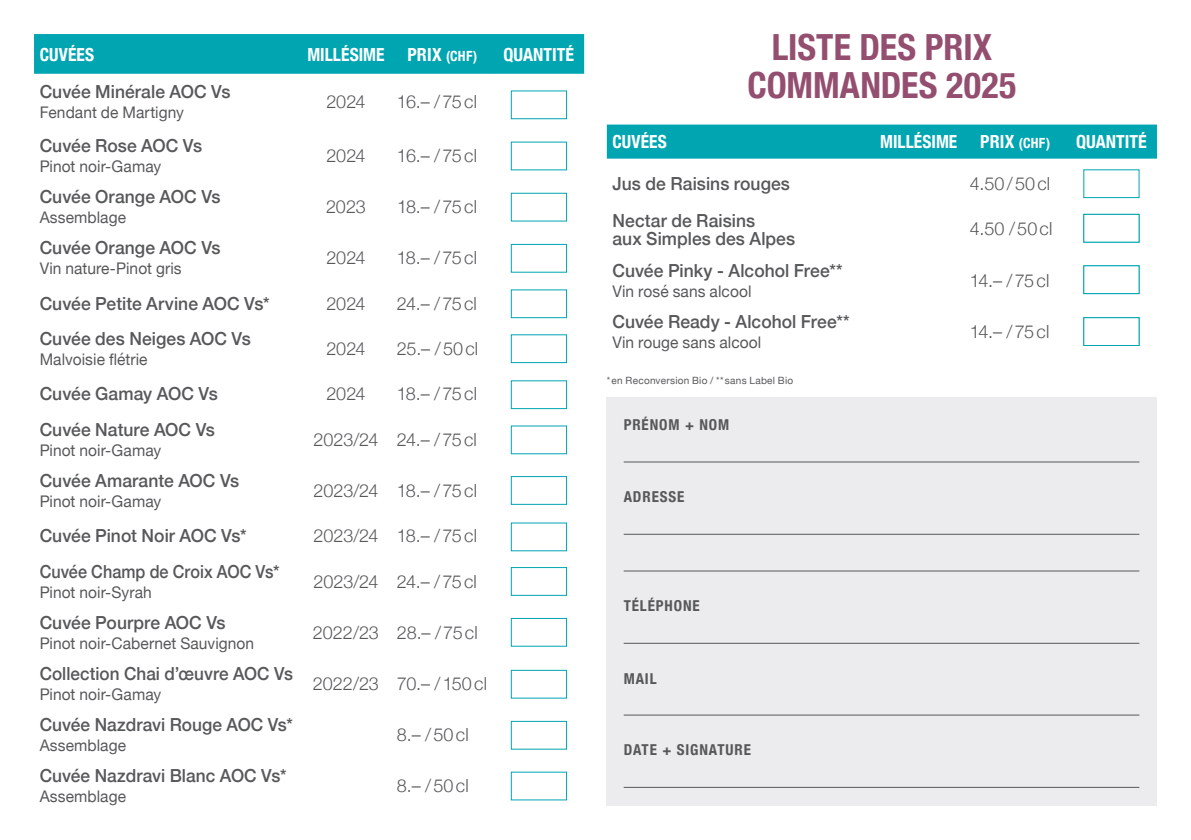
<style>
.page{position:relative;width:1191px;height:840px;background:#fff}
.page>*{position:absolute;margin:0;border:0;box-sizing:border-box;transform-origin:0 0}
.t1{font:700 condensed 36px/38px "Helvetica Neue";color:#944e6f;text-align:center}
.t2{font:500 18px/18px "Helvetica Neue";color:#57585a}
.t3{font:300 18px "Helvetica Neue";color:#57585a}
.t4{font:500 18px "Helvetica Neue";color:#57585a;scale:.96 1}
.t5{font:700 condensed 18px "Helvetica Neue";color:#fff}
.t6{font:500 18px "Helvetica Neue";color:#57585a;scale:.95 1}
.t7{font:500 18px "Helvetica Neue";color:#57585a;scale:.9 1}
.t8{font:16px "Helvetica Neue";letter-spacing:.005em;color:#57585a}
.t9{font:700 condensed 15px "Helvetica Neue";letter-spacing:.06em;color:#57585a}
.t10{font:700 condensed 14px "Helvetica Neue";letter-spacing:.02em;color:#fff}
.t11{font:10px "Helvetica Neue";letter-spacing:.025em;color:#57585a}
.s1{font-size:18px}
</style>
<div class="page">
<div style="left:607px;top:397px;width:550px;height:408px;background:#ececee"></div>
<hr style="left:623px;top:461px;width:516px;height:1px;background:#57585a">
<hr style="left:623px;top:642px;width:516px;height:1px;background:#57585a">
<hr style="left:623px;top:714px;width:516px;height:1px;background:#57585a">
<hr style="left:623px;top:786px;width:516px;height:1px;background:#57585a">
<hr style="left:623px;top:533px;width:516px;height:1px;background:#57585a">
<hr style="left:623px;top:570px;width:516px;height:1px;background:#57585a">
<div style="left:34px;top:34px;width:550px;height:40px;background:#00a5b2"></div>
<div style="left:511px;top:142px;width:56px;height:28px;border:1px solid #00a5b2"></div>
<div style="left:511px;top:244px;width:56px;height:28px;border:1px solid #00a5b2"></div>
<div style="left:511px;top:380px;width:56px;height:28px;border:1px solid #00a5b2"></div>
<div style="left:511px;top:193px;width:56px;height:28px;border:1px solid #00a5b2"></div>
<div style="left:511px;top:289px;width:56px;height:29px;border:1px solid #00a5b2"></div>
<div style="left:511px;top:334px;width:56px;height:28px;border:1px solid #00a5b2"></div>
<div style="left:511px;top:476px;width:56px;height:28px;border:1px solid #00a5b2"></div>
<div style="left:511px;top:425px;width:56px;height:29px;border:1px solid #00a5b2"></div>
<div style="left:511px;top:720px;width:56px;height:29px;border:1px solid #00a5b2"></div>
<div style="left:511px;top:771px;width:56px;height:28px;border:1px solid #00a5b2"></div>
<div style="left:511px;top:91px;width:56px;height:28px;border:1px solid #00a5b2"></div>
<div style="left:511px;top:567px;width:56px;height:28px;border:1px solid #00a5b2"></div>
<div style="left:511px;top:522px;width:56px;height:28px;border:1px solid #00a5b2"></div>
<div style="left:511px;top:669px;width:56px;height:29px;border:1px solid #00a5b2"></div>
<div style="left:511px;top:617px;width:56px;height:29px;border:1px solid #00a5b2"></div>
<div style="left:607px;top:124px;width:550px;height:34px;background:#00a5b2"></div>
<div style="left:1083px;top:214px;width:56px;height:28px;background:#fff;border:1px solid #00a5b2"></div>
<div style="left:1083px;top:169px;width:56px;height:29px;background:#fff;border:1px solid #00a5b2"></div>
<div style="left:1083px;top:317px;width:56px;height:28px;background:#fff;border:1px solid #00a5b2"></div>
<div style="left:1083px;top:265px;width:56px;height:29px;background:#fff;border:1px solid #00a5b2"></div>
<p class="t5" style="left:40px;top:39px;width:56px">CUVÉES</p>
<p class="t5" style="left:307px;top:39px;width:79px">MILLÉSIME</p>
<p class="t10" style="left:407px;top:44px;width:71px"><span class="s1">PRIX</span> (CHF)</p>
<p class="t5" style="left:503px;top:39px;width:72px">QUANTITÉ</p>
<p class="t2" style="left:40px;top:81px;width:192px">Cuvée Minérale AOC Vs</p>
<p class="t8" style="left:40px;top:101px;width:146px">Fendant de Martigny</p>
<p class="t3" style="left:326px;top:87px;width:41px">2024</p>
<p class="t3" style="left:397px;top:87px;width:82px">16.– /75cl</p>
<p class="t2" style="left:40px;top:135px;width:164px">Cuvée Rose AOC Vs</p>
<p class="t8" style="left:40px;top:155px;width:123px">Pinot noir-Gamay</p>
<p class="t2" style="left:40px;top:186px;width:182px">Cuvée Orange AOC Vs</p>
<p class="t8" style="left:40px;top:206px;width:88px">Assemblage</p>
<p class="t2" style="left:40px;top:237px;width:182px">Cuvée Orange AOC Vs</p>
<p class="t8" style="left:40px;top:257px;width:143px">Vin nature-Pinot gris</p>
<p class="t3" style="left:326px;top:141px;width:41px">2024</p>
<p class="t3" style="left:397px;top:141px;width:82px">16.– /75cl</p>
<p class="t3" style="left:326px;top:192px;width:41px">2023</p>
<p class="t3" style="left:397px;top:192px;width:82px">18.– /75cl</p>
<p class="t3" style="left:326px;top:243px;width:41px">2024</p>
<p class="t3" style="left:397px;top:243px;width:82px">18.– /75cl</p>
<p class="t2" style="left:40px;top:292px;width:231px">Cuvée Petite Arvine AOC Vs*</p>
<p class="t3" style="left:326px;top:288px;width:41px">2024</p>
<p class="t3" style="left:397px;top:288px;width:81px">24.– /75cl</p>
<p class="t2" style="left:40px;top:328px;width:213px">Cuvée des Neiges AOC Vs</p>
<p class="t8" style="left:40px;top:347px;width:109px">Malvoisie flétrie</p>
<p class="t3" style="left:326px;top:334px;width:41px">2024</p>
<p class="t3" style="left:397px;top:334px;width:83px">25.– /50cl</p>
<p class="t2" style="left:40px;top:383px;width:180px">Cuvée Gamay AOC Vs</p>
<p class="t3" style="left:326px;top:379px;width:41px">2024</p>
<p class="t3" style="left:397px;top:379px;width:82px">18.– /75cl</p>
<p class="t2" style="left:40px;top:418px;width:177px">Cuvée Nature AOC Vs</p>
<p class="t8" style="left:40px;top:438px;width:123px">Pinot noir-Gamay</p>
<p class="t3" style="left:313px;top:424px;width:165px">2023/24 24.– /75cl</p>
<p class="t2" style="left:40px;top:469px;width:201px">Cuvée Amarante AOC Vs</p>
<p class="t8" style="left:40px;top:489px;width:123px">Pinot noir-Gamay</p>
<p class="t3" style="left:313px;top:475px;width:165px">2023/24 18.– /75cl</p>
<p class="t2" style="left:40px;top:525px;width:208px">Cuvée Pinot Noir AOC Vs*</p>
<p class="t3" style="left:313px;top:521px;width:165px">2023/24 18.– /75cl</p>
<p class="t7" style="left:40px;top:556px;width:268px">Cuvée Champ de Croix AOC Vs*</p>
<p class="t8" style="left:40px;top:580px;width:114px">Pinot noir-Syrah</p>
<p class="t3" style="left:313px;top:566px;width:165px">2023/24 24.– /75cl</p>
<p class="t2" style="left:40px;top:611px;width:187px">Cuvée Pourpre AOC Vs</p>
<p class="t8" style="left:40px;top:631px;width:216px">Pinot noir-Cabernet Sauvignon</p>
<p class="t6" style="left:40px;top:658px;width:268px">Collection Chai d’œuvre AOC Vs</p>
<p class="t8" style="left:40px;top:682px;width:123px">Pinot noir-Gamay</p>
<p class="t4" style="left:40px;top:709px;width:265px">Cuvée Nazdravi Rouge AOC Vs*</p>
<p class="t8" style="left:40px;top:733px;width:88px">Assemblage</p>
<p class="t4" style="left:40px;top:760px;width:258px">Cuvée Nazdravi Blanc AOC Vs*</p>
<p class="t8" style="left:40px;top:784px;width:88px">Assemblage</p>
<p class="t3" style="left:313px;top:617px;width:166px">2022/23 28.– /75cl</p>
<p class="t3" style="left:313px;top:668px;width:176px">2022/23 70.– /150cl</p>
<p class="t3" style="left:397px;top:719px;width:73px">8.– /50cl</p>
<p class="t3" style="left:397px;top:770px;width:73px">8.– /50cl</p>
<h1 class="t1" style="left:747px;top:25px;width:270px">LISTE DES PRIX<br>COMMANDES 2025</h1>
<p class="t5" style="left:612px;top:127px;width:56px">CUVÉES</p>
<p class="t5" style="left:880px;top:127px;width:79px">MILLÉSIME</p>
<p class="t10" style="left:980px;top:131px;width:71px"><span class="s1">PRIX</span> (CHF)</p>
<p class="t5" style="left:1076px;top:127px;width:72px">QUANTITÉ</p>
<p class="t2" style="left:612px;top:173px;width:179px">Jus de Raisins rouges</p>
<p class="t3" style="left:969px;top:169px;width:82px">4.50/50cl</p>
<p class="t2" style="left:612px;top:209px;width:184px">Nectar de Raisins<br>aux Simples des Alpes</p>
<p class="t3" style="left:969px;top:214px;width:84px">4.50 /50cl</p>
<p class="t2" style="left:612px;top:259px;width:232px">Cuvée Pinky - Alcohol Free**</p>
<p class="t8" style="left:612px;top:279px;width:140px">Vin rosé sans alcool</p>
<p class="t3" style="left:969px;top:265px;width:81px">14.– /75cl</p>
<p class="t2" style="left:612px;top:310px;width:239px">Cuvée Ready - Alcohol Free**</p>
<p class="t8" style="left:612px;top:330px;width:150px">Vin rouge sans alcool</p>
<p class="t11" style="left:607px;top:373px;width:188px">*en Reconversion Bio / **sans Label Bio</p>
<p class="t9" style="left:623px;top:412px;width:107px">PRÉNOM + NOM</p>
<p class="t9" style="left:623px;top:484px;width:62px">ADRESSE</p>
<p class="t9" style="left:623px;top:593px;width:78px">TÉLÉPHONE</p>
<p class="t9" style="left:623px;top:665px;width:34px">MAIL</p>
<p class="t9" style="left:623px;top:737px;width:129px">DATE + SIGNATURE</p>
<p class="t3" style="left:969px;top:316px;width:81px">14.– /75cl</p>
</div>
